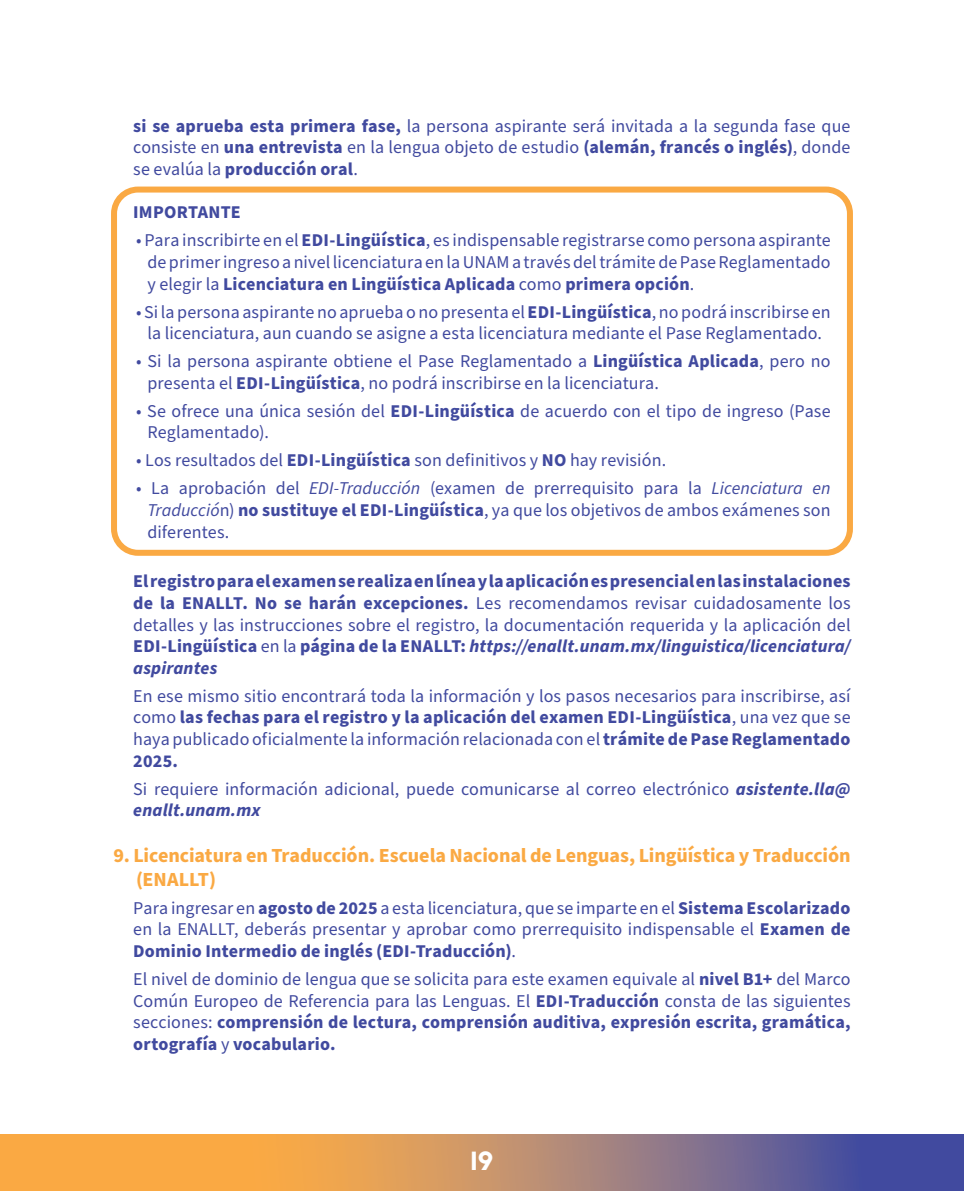
<style>
.page{position:relative;width:964px;height:1191px;background:#fff}
.page>*{position:absolute;margin:0;border:0;box-sizing:border-box;transform-origin:0 0}
.t1{font:700 26px "Edge Display";color:#fff}
.t2{font:700 20px/24px "Source Sans Pro";letter-spacing:-.005em;color:#faa943}
.t3{font:18px/21.6px "Source Sans Pro";letter-spacing:.005em;color:#414a9f;text-align:justify}
.t4{font:700 18px/21.6px "Source Sans Pro";letter-spacing:.01em;color:#414a9f;text-align:justify}
.s1{font-weight:700}
.s2{font-style:italic}
.s3{font-weight:400}
.s4{font-weight:700;font-style:italic}
</style>
<div class="page">
<svg style="left:0;top:1134px;width:964px;height:57px;background:#b6886c"></svg>
<div style="left:111px;top:186px;width:742px;height:370px;border:6px solid #faa943;border-radius:24px"></div>
<p class="t3" style="left:133px;top:116px;width:719px"><span class="s1">si se aprueba esta primera fase,</span> la persona aspirante será invitada a la segunda fase que consiste en <span class="s1">una entrevista</span> en la lengua objeto de estudio <span class="s1">(alemán, francés o inglés)</span>, donde se evalúa la <span class="s1">producción oral</span>.</p>
<p class="t4" style="left:133px;top:202px;width:109px">IMPORTANTE</p>
<p class="t3" style="left:147px;top:230px;width:685px;text-indent:-11px">• Para inscribirte en el <span class="s1">EDI-Lingüística</span>, es indispensable registrarse como persona aspirante de primer ingreso a nivel licenciatura en la UNAM a través del trámite de Pase Reglamentado y elegir la <span class="s1">Licenciatura en Lingüística Aplicada</span> como <span class="s1">primera opción</span>.</p>
<p class="t3" style="left:136px;top:301px;width:696px;text-align:center">• Si la persona aspirante no aprueba o no presenta el <span class="s1">EDI-Lingüística</span>, no podrá inscribirse en la licenciatura, aun cuando se asigne a esta licenciatura mediante el Pase Reglamentado.</p>
<p class="t3" style="left:147px;top:351px;width:685px;text-indent:-11px">• Si la persona aspirante obtiene el Pase Reglamentado a <span class="s1">Lingüística Aplicada</span>, pero no presenta el <span class="s1">EDI-Lingüística</span>, no podrá inscribirse en la licenciatura.</p>
<p class="t3" style="left:147px;top:400px;width:685px;text-indent:-11px">• Se ofrece una única sesión del <span class="s1">EDI-Lingüística</span> de acuerdo con el tipo de ingreso (Pase<br>Reglamentado).</p>
<p class="t3" style="left:136px;top:450px;width:531px">• Los resultados del <span class="s1">EDI-Lingüística</span> son definitivos y <span class="s1">NO</span> hay revisión.</p>
<p class="t3" style="left:147px;top:478px;width:685px;text-indent:-11px">• La aprobación del <span class="s2">EDI-Traducción</span> (examen de prerrequisito para la <span class="s2">Licenciatura en Traducció</span>n) <span class="s1">no sustituye el EDI-Lingüística</span>, ya que los objetivos de ambos exámenes son diferentes.</p>
<p class="t4" style="left:133px;top:571px;width:719px">El registro para el examen se realiza en línea y la aplicación es presencial en las instalaciones de la ENALLT. No se harán excepciones. <span class="s3">Les recomendamos revisar cuidadosamente los detalles y las instrucciones sobre el registro, la documentación requerida y la aplicación del </span>EDI-Lingüística <span class="s3">en la</span> página de la ENALLT: <span class="s2">https://enallt.unam.mx/linguistica/licenciatura/ aspirantes</span></p>
<p class="t3" style="left:133px;top:685px;width:719px">En ese mismo sitio encontrará toda la información y los pasos necesarios para inscribirse, así como <span class="s1">las fechas para el registro y la aplicación del examen EDI-Lingüística</span>, una vez que se haya publicado oficialmente la información relacionada con el <span class="s1">trámite de Pase Reglamentado 2025.</span></p>
<p class="t3" style="left:133px;top:778px;width:719px">Si requiere información adicional, puede comunicarse al correo electrónico <span class="s4">asistente.lla@ enallt.unam.mx</span></p>
<p class="t2" style="left:136px;top:843px;width:716px;text-indent:-23px">9. Licenciatura en Traducción. Escuela Nacional de Lenguas, Lingüística y Traducción (ENALLT)</p>
<p class="t3" style="left:133px;top:897px;width:719px">Para ingresar en <span class="s1">agosto de 2025</span> a esta licenciatura, que se imparte en el <span class="s1">Sistema Escolarizado </span>en la ENALLT, deberás presentar y aprobar como prerrequisito indispensable el <span class="s1">Examen de Dominio Intermedio de inglés (EDI-Traducción)</span>.</p>
<p class="t3" style="left:133px;top:968px;width:719px">El nivel de dominio de lengua que se solicita para este examen equivale al <span class="s1">nivel B1+</span> del Marco Común Europeo de Referencia para las Lenguas. El <span class="s1">EDI-Traducción</span> consta de las siguientes secciones: <span class="s1">comprensión de lectura, comprensión auditiva, expresión escrita, gramática, ortografía</span> y <span class="s1">vocabulario.</span></p>
<h1 class="t1" style="left:471px;top:1144px;width:24px">19</h1>
</div>
